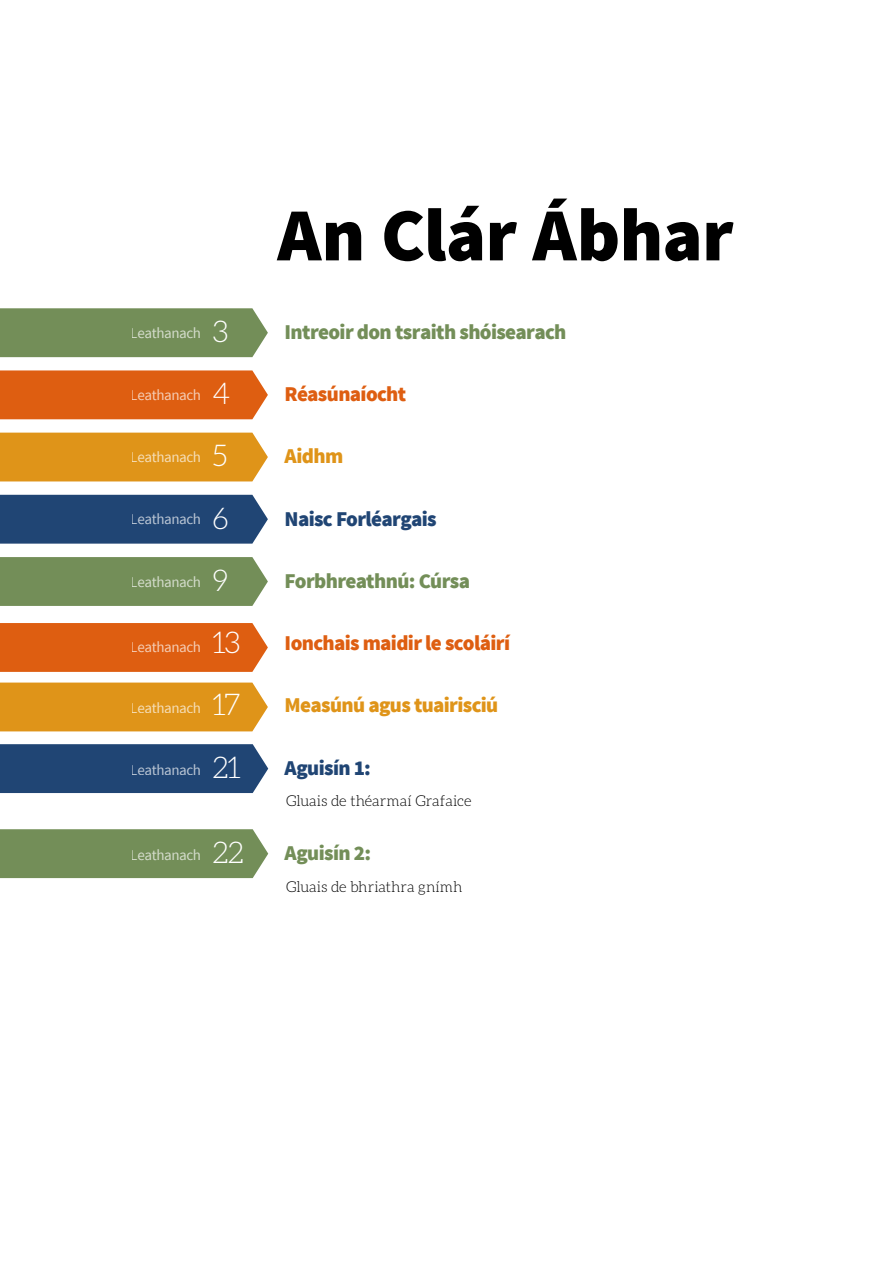
<style>
.page{position:relative;width:893px;height:1263px;background:#fff}
.page>*{position:absolute;margin:0;border:0;box-sizing:border-box;transform-origin:0 0}
.t1{font:900 75px "Source Sans Pro";letter-spacing:-.01em;color:#000}
.t2{font:300 30px "Aleo";letter-spacing:-.05em;color:#fff}
.t3{font:900 21px "Source Sans Pro";letter-spacing:-.03em;color:#738e58}
.t4{font:900 21px "Source Sans Pro";letter-spacing:-.03em;color:#de5e11}
.t5{font:900 21px "Source Sans Pro";letter-spacing:-.03em;color:#df9419}
.t6{font:900 21px "Source Sans Pro";letter-spacing:-.03em;color:#204574}
.t7{font:15px "Source Sans Pro";letter-spacing:-.03em;color:#fff}
.t8{font:300 15px "Aleo";letter-spacing:-.005em;color:#000}
</style>
<div class="page">
<div style="left:0;top:308px;width:268px;height:49px;background:#738e58"></div>
<div style="left:0;top:370px;width:268px;height:49px;background:#de5e11"></div>
<div style="left:0;top:433px;width:268px;height:48px;background:#df9419"></div>
<div style="left:0;top:495px;width:268px;height:49px;background:#204574"></div>
<div style="left:0;top:557px;width:268px;height:49px;background:#738e58"></div>
<svg style="left:0;top:623px;width:268px;height:49px;background:#df6318"></svg>
<div style="left:0;top:682px;width:268px;height:49px;background:#df9419"></div>
<div style="left:0;top:744px;width:268px;height:49px;background:#204574"></div>
<div style="left:0;top:829px;width:268px;height:49px;background:#738e58"></div>
<h1 class="t1" style="left:277px;top:187px;width:458px">An Clár Ábhar</h1>
<p class="t7" style="left:131px;top:324px;width:72px">Leathanach</p>
<h2 class="t2" style="left:213px;top:315px;width:18px">3</h2>
<h3 class="t3" style="left:285px;top:318px;width:283px">Intreoir don tsraith shóisearach</h3>
<p class="t7" style="left:131px;top:386px;width:72px">Leathanach</p>
<h2 class="t2" style="left:213px;top:377px;width:19px">4</h2>
<h3 class="t4" style="left:285px;top:380px;width:123px">Réasúnaíocht</h3>
<p class="t7" style="left:131px;top:448px;width:72px">Leathanach</p>
<h2 class="t2" style="left:213px;top:439px;width:17px">5</h2>
<h3 class="t5" style="left:285px;top:443px;width:60px">Aidhm</h3>
<p class="t7" style="left:131px;top:510px;width:72px">Leathanach</p>
<p class="t7" style="left:131px;top:573px;width:72px">Leathanach</p>
<h2 class="t2" style="left:213px;top:502px;width:18px">6</h2>
<h3 class="t6" style="left:285px;top:505px;width:153px">Naisc Forléargais</h3>
<h2 class="t2" style="left:213px;top:564px;width:17px">9</h2>
<h3 class="t3" style="left:285px;top:567px;width:187px">Forbhreathnú: Cúrsa</h3>
<p class="t7" style="left:131px;top:638px;width:72px">Leathanach</p>
<h2 class="t2" style="left:213px;top:626px;width:29px">13</h2>
<h3 class="t4" style="left:285px;top:629px;width:227px">Ionchais maidir le scoláirí</h3>
<p class="t7" style="left:131px;top:698px;width:72px">Leathanach</p>
<p class="t7" style="left:131px;top:760px;width:72px">Leathanach</p>
<p class="t7" style="left:131px;top:845px;width:72px">Leathanach</p>
<h2 class="t2" style="left:213px;top:689px;width:29px">17</h2>
<h3 class="t5" style="left:285px;top:692px;width:215px">Measúnú agus tuairisciú</h3>
<h2 class="t2" style="left:213px;top:751px;width:30px">21</h2>
<h3 class="t6" style="left:285px;top:754px;width:88px">Aguisín 1:</h3>
<p class="t8" style="left:286px;top:793px;width:187px">Gluais de théarmaí Grafaice</p>
<h2 class="t2" style="left:213px;top:836px;width:33px">22</h2>
<h3 class="t3" style="left:285px;top:839px;width:88px">Aguisín 2:</h3>
<p class="t8" style="left:286px;top:878px;width:178px">Gluais de bhriathra gnímh</p>
</div>
